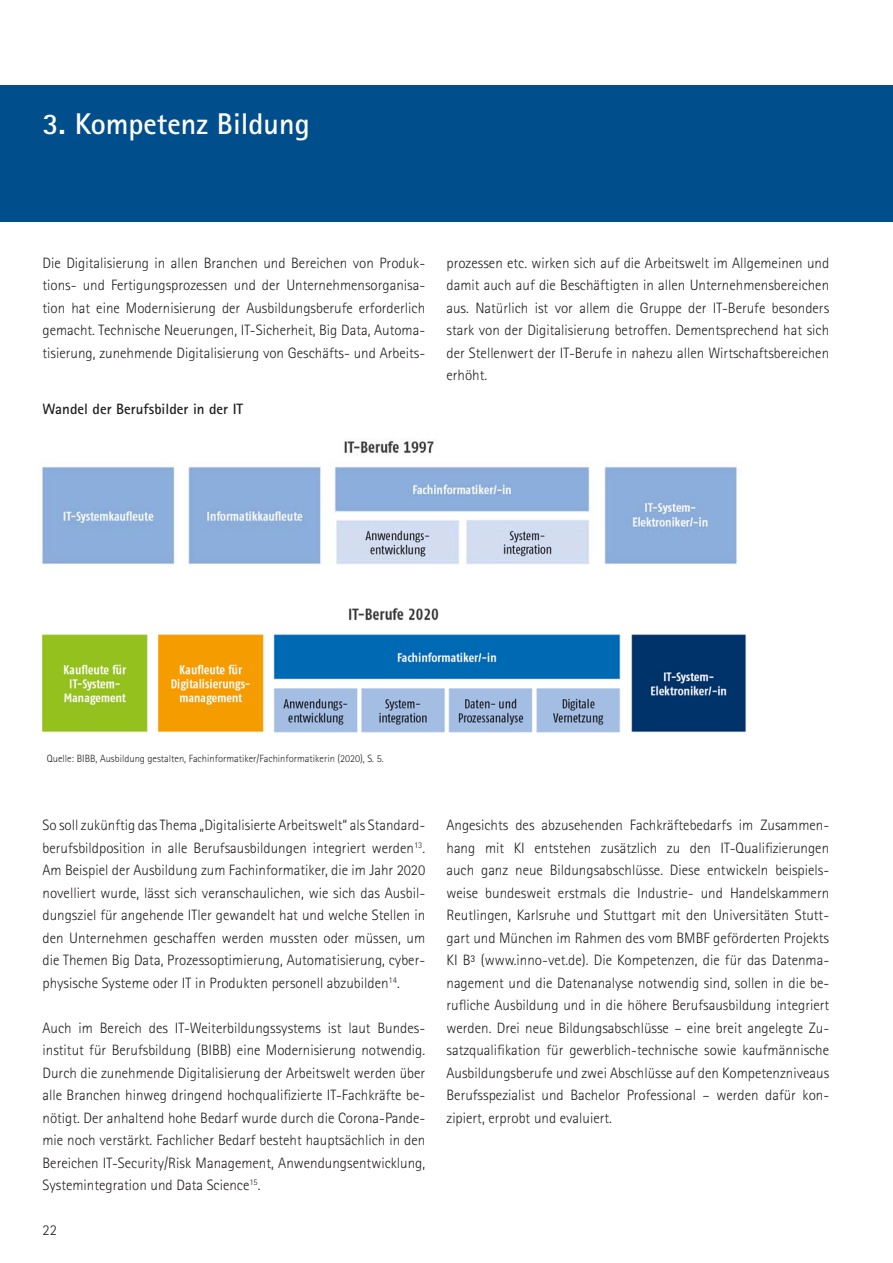
<style>
.page{position:relative;width:893px;height:1263px;background:#fff}
.page>*{position:absolute;margin:0;border:0;box-sizing:border-box;transform-origin:0 0}
.Head{font:700 30px "Rotis Sans Serif";color:#fff}
.Fließtext{font:300 15px/22.5px "Rotis Sans Serif";color:#231f20;text-align:justify}
.Fließtext-2{font:700 15px "Rotis Sans Serif";color:#231f20}
.Quellenangabe{font:300 10.5px "Rotis Sans Serif";color:#231f20}
</style>
<div class="page">
<div style="left:0;top:85px;width:893px;height:136px;background:#004f8c"></div>
<img style="left:40px;top:439px;width:697px;height:126px">
<img style="left:42px;top:608px;width:704px;height:125px">
<p class="Head" style="left:43px;top:105px;width:269px">3. Kompetenz Bildung</p>
<p class="Fließtext" style="left:43px;top:251px;width:384px">Die Digitalisierung in allen Branchen und Bereichen von Produk&shy;tions- und Fertigungsprozessen und der Unternehmensorganisa&shy;tion hat eine Modernisierung der Ausbildungsberufe erforderlich gemacht. Technische Neuerungen, IT-Sicherheit, Big Data, Automa&shy;tisierung, zunehmende Digitalisierung von Geschäfts- und Arbeits-</p>
<p class="Fließtext-2" style="left:43px;top:399px;width:202px">Wandel der Berufsbilder in der IT</p>
<p class="Fließtext" style="left:446px;top:251px;width:384px">prozessen etc. wirken sich auf die Arbeitswelt im Allgemeinen und damit auch auf die Beschäftigten in allen Unternehmensbereichen aus. Natürlich ist vor allem die Gruppe der IT-Berufe besonders stark von der Digitalisierung betroffen. Dementsprechend hat sich der Stellenwert der IT-Berufe in nahezu allen Wirtschaftsbereichen erhöht.</p>
<p class="Quellenangabe" style="left:47px;top:753px;width:338px">Quelle: BIBB, Ausbildung gestalten, Fachinformatiker/Fachinformatikerin (2020), S. 5.</p>
<p class="Fließtext" style="left:43px;top:814px;width:384px">So soll zukünftig das Thema „Digitalisierte Arbeitswelt“ als Standard&shy;berufsbildposition in alle Berufsausbildungen integriert werden<sup>13</sup>.<br>Am Beispiel der Ausbildung zum Fachinformatiker, die im Jahr 2020 novelliert wurde, lässt sich veranschaulichen, wie sich das Ausbil&shy;dungsziel für angehende ITler gewandelt hat und welche Stellen in den Unternehmen geschaffen werden mussten oder müssen, um die Themen Big Data, Prozessoptimierung, Automatisierung, cyber&shy;physische Systeme oder IT in Produkten personell abzubilden<sup>14</sup>.</p>
<p class="Fließtext" style="left:43px;top:1016px;width:384px">Auch im Bereich des IT-Weiterbildungssystems ist laut Bundes&shy;institut für Berufsbildung (BIBB) eine Modernisierung notwendig.<br>Durch die zunehmende Digitalisierung der Arbeitswelt werden über alle Branchen hinweg dringend hochqualifizierte IT-Fachkräfte be&shy;nötigt. Der anhaltend hohe Bedarf wurde durch die Corona-Pande&shy;mie noch verstärkt. Fachlicher Bedarf besteht hauptsächlich in den Bereichen IT-Security/Risk Management, Anwendungsentwicklung, Systemintegration und Data Science<sup>15</sup>.</p>
<p class="Fließtext" style="left:43px;top:1219px;width:16px">22</p>
<p class="Fließtext" style="left:446px;top:814px;width:384px">Angesichts des abzusehenden Fachkräftebedarfs im Zusammen&shy;hang mit KI entstehen zusätzlich zu den IT-Qualifizierungen auch ganz neue Bildungsabschlüsse. Diese entwickeln beispiels&shy;weise bundesweit erstmals die Industrie- und Handelskammern Reutlingen, Karlsruhe und Stuttgart mit den Universitäten Stutt&shy;gart und München im Rahmen des vom BMBF geförderten Projekts KI B³ (www.inno-vet.de). Die Kompetenzen, die für das Datenma&shy;nagement und die Datenanalyse notwendig sind, sollen in die be&shy;rufliche Ausbildung und in die höhere Berufsausbildung integriert werden. Drei neue Bildungsabschlüsse – eine breit angelegte Zu&shy;satzqualifikation für gewerblich-technische sowie kaufmännische Ausbildungsberufe und zwei Abschlüsse auf den Kompetenzniveaus Berufsspezialist und Bachelor Professional – werden dafür kon&shy;zipiert, erprobt und evaluiert.</p>
</div>
